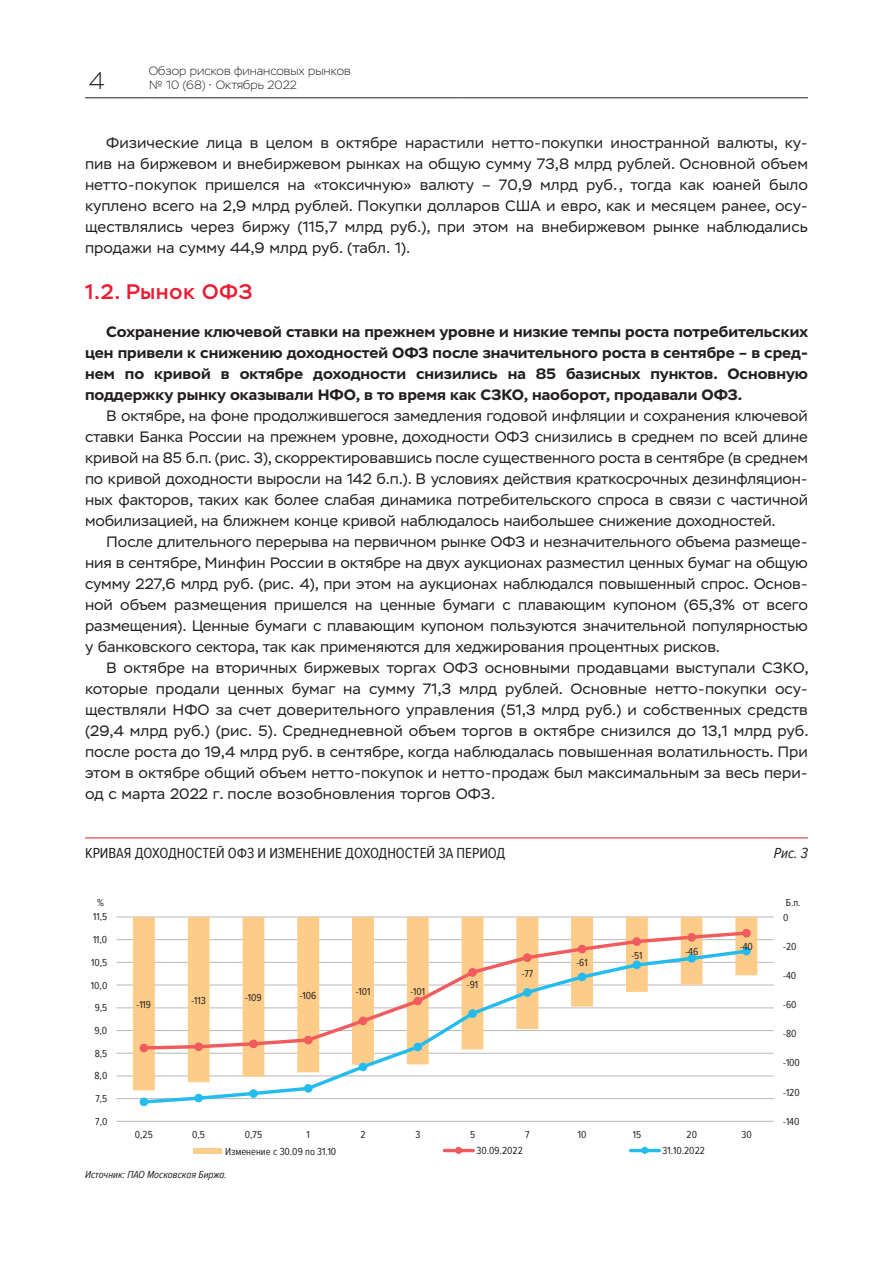
<style>
.page{position:relative;width:893px;height:1263px;background:#fff}
.page>*{position:absolute;margin:0;border:0;box-sizing:border-box;transform-origin:0 0}
.t1{font:200 24px "Stem";color:#231f20}
.t2{font:500 21px "Stem";letter-spacing:.05em;color:#ed1a33}
.t3{font:15px/21px "Stem Text";letter-spacing:-.01em;color:#231f20;text-align:justify}
.t4{font:700 15px/21px "Stem Text";color:#231f20;text-align:justify}
.t5{font:15px "Proxima Nova A Cond";color:#231f20}
.t6{font:italic 15px "Proxima Nova A Cond";color:#231f20}
.t7{font:200 12px/14.4px "Stem";color:#231f20}
.t8{font:10.5px "Proxima Nova A Cond";letter-spacing:-.005em;color:#231f20}
.t9{font:italic 10.5px "Proxima Nova A Cond";color:#231f20}
</style>
<div class="page">
<hr style="left:85px;top:98px;width:64px;height:1px;background:#231f20">
<hr style="left:149px;top:98px;width:310px;height:1px;background:#231f20">
<hr style="left:459px;top:98px;width:349px;height:1px;background:#231f20">
<hr style="left:117px;top:1098px;width:657px;height:1px;background:#b7b8b9">
<hr style="left:117px;top:1076px;width:657px;height:1px;background:#b7b8b9">
<hr style="left:117px;top:1053px;width:657px;height:1px;background:#b7b8b9">
<hr style="left:117px;top:1030px;width:657px;height:1px;background:#b7b8b9">
<hr style="left:117px;top:1007px;width:657px;height:1px;background:#b7b8b9">
<hr style="left:117px;top:985px;width:657px;height:1px;background:#b7b8b9">
<hr style="left:117px;top:962px;width:657px;height:1px;background:#b7b8b9">
<hr style="left:117px;top:939px;width:657px;height:1px;background:#b7b8b9">
<hr style="left:117px;top:917px;width:657px;height:1px;background:#b7b8b9">
<svg style="left:133px;top:917px;width:624px;height:173px"></svg>
<hr style="left:117px;top:1121px;width:657px;height:1px;background:#b7b8b9">
<svg style="left:140px;top:929px;width:610px;height:18px"></svg>
<div style="left:578px;top:945px;width:8px;height:8px;border:1px solid #f05b5d;border-radius:50%"></div>
<div style="left:633px;top:938px;width:8px;height:7px;background:#f05b5d;border-radius:50%"></div>
<div style="left:632px;top:937px;width:9px;height:9px;border:1px solid #f05b5d;border-radius:50%"></div>
<div style="left:688px;top:933px;width:7px;height:8px;background:#f05b5d;border-radius:50%"></div>
<div style="left:687px;top:933px;width:9px;height:9px;border:1px solid #f05b5d;border-radius:50%"></div>
<div style="left:743px;top:929px;width:7px;height:8px;background:#f05b5d;border-radius:50%"></div>
<div style="left:742px;top:929px;width:9px;height:8px;border:1px solid #f05b5d;border-radius:50%"></div>
<svg style="left:140px;top:947px;width:610px;height:158px"></svg>
<div style="left:140px;top:1098px;width:8px;height:7px;background:#24bcee;border-radius:50%"></div>
<div style="left:140px;top:1097px;width:8px;height:9px;border:1px solid #24bcee;border-radius:50%"></div>
<div style="left:195px;top:1094px;width:7px;height:8px;background:#24bcee;border-radius:50%"></div>
<div style="left:194px;top:1094px;width:9px;height:8px;border:1px solid #24bcee;border-radius:50%"></div>
<div style="left:250px;top:1090px;width:7px;height:7px;background:#24bcee;border-radius:50%"></div>
<div style="left:249px;top:1089px;width:9px;height:9px;border:1px solid #24bcee;border-radius:50%"></div>
<div style="left:304px;top:1084px;width:8px;height:8px;background:#24bcee;border-radius:50%"></div>
<div style="left:304px;top:1084px;width:9px;height:9px;border:1px solid #24bcee;border-radius:50%"></div>
<div style="left:359px;top:1063px;width:8px;height:8px;background:#24bcee;border-radius:50%"></div>
<div style="left:359px;top:1062px;width:8px;height:9px;border:1px solid #24bcee;border-radius:50%"></div>
<div style="left:414px;top:1043px;width:7px;height:8px;background:#24bcee;border-radius:50%"></div>
<div style="left:413px;top:1042px;width:9px;height:9px;border:1px solid #24bcee;border-radius:50%"></div>
<div style="left:469px;top:1010px;width:7px;height:7px;background:#24bcee;border-radius:50%"></div>
<div style="left:468px;top:1009px;width:9px;height:9px;border:1px solid #24bcee;border-radius:50%"></div>
<div style="left:524px;top:988px;width:7px;height:8px;background:#24bcee;border-radius:50%"></div>
<div style="left:523px;top:988px;width:9px;height:9px;border:1px solid #24bcee;border-radius:50%"></div>
<div style="left:578px;top:973px;width:8px;height:8px;background:#24bcee;border-radius:50%"></div>
<div style="left:578px;top:972px;width:8px;height:9px;border:1px solid #24bcee;border-radius:50%"></div>
<div style="left:633px;top:961px;width:8px;height:8px;background:#24bcee;border-radius:50%"></div>
<div style="left:632px;top:960px;width:9px;height:9px;border:1px solid #24bcee;border-radius:50%"></div>
<div style="left:688px;top:954px;width:7px;height:8px;background:#24bcee;border-radius:50%"></div>
<div style="left:687px;top:954px;width:9px;height:9px;border:1px solid #24bcee;border-radius:50%"></div>
<div style="left:743px;top:947px;width:7px;height:8px;background:#24bcee;border-radius:50%"></div>
<div style="left:742px;top:947px;width:9px;height:8px;border:1px solid #24bcee;border-radius:50%"></div>
<div style="left:193px;top:1148px;width:29px;height:5px;background:#fdcc88"></div>
<hr style="left:444px;top:1149px;width:29px;height:3px;background:#f05b5d">
<div style="left:455px;top:1147px;width:7px;height:7px;border:1px solid #f05b5d;border-radius:50%"></div>
<hr style="left:631px;top:1149px;width:28px;height:3px;background:#24bcee">
<div style="left:641px;top:1147px;width:7px;height:7px;border:1px solid #24bcee;border-radius:50%"></div>
<hr style="left:85px;top:838px;width:680px;height:1px;background:#ed1a33">
<hr style="left:765px;top:838px;width:43px;height:1px;background:#ed1a33">
<h1 class="t1" style="left:89px;top:67px;width:17px">4</h1>
<p class="t7" style="left:149px;top:64px;width:203px">Обзор рисков финансовых рынков № 10 (68) • Октябрь 2022</p>
<p class="t3" style="left:85px;top:132px;width:724px;text-indent:21px">Физические лица в целом в октябре нарастили нетто-покупки иностранной валюты, ку&shy;пив на биржевом и внебиржевом рынках на общую сумму 73,8 млрд рублей. Основной объем нетто-покупок пришелся на «токсичную» валюту – 70,9 млрд руб., тогда как юаней было куплено всего на 2,9 млрд рублей. Покупки долларов США и евро, как и месяцем ранее, осу&shy;ществлялись через биржу (115,7 млрд руб.), при этом на внебиржевом рынке наблюдались продажи на сумму 44,9 млрд руб. (табл. 1).</p>
<h2 class="t2" style="left:85px;top:279px;width:169px">1.2. Рынок ОФЗ</h2>
<p class="t4" style="left:85px;top:321px;width:724px;text-indent:21px">Сохранение ключевой ставки на прежнем уровне и низкие темпы роста потребительских цен привели к снижению доходностей ОФЗ после значительного роста в сентябре – в сред&shy;нем по кривой в октябре доходности снизились на 85 базисных пунктов. Основную поддержку рынку оказывали НФО, в то время как СЗКО, наоборот, продавали ОФЗ.</p>
<p class="t3" style="left:85px;top:406px;width:724px;text-indent:21px">В октябре, на фоне продолжившегося замедления годовой инфляции и сохранения ключевой ставки Банка России на прежнем уровне, доходности ОФЗ снизились в среднем по всей длине кривой на 85 б.п. (рис. 3), скорректировавшись после существенного роста в сентябре (в среднем по кривой доходности выросли на 142 б.п.). В условиях действия краткосрочных дезинфляцион&shy;ных факторов, таких как более слабая динамика потребительского спроса в связи с частичной мобилизацией, на ближнем конце кривой наблюдалось наибольшее снижение доходностей.</p>
<p class="t3" style="left:85px;top:532px;width:724px;text-indent:21px">После длительного перерыва на первичном рынке ОФЗ и незначительного объема размеще&shy;ния в сентябре, Минфин России в октябре на двух аукционах разместил ценных бумаг на общую сумму 227,6 млрд руб. (рис. 4), при этом на аукционах наблюдался повышенный спрос. Основ&shy;ной объем размещения пришелся на ценные бумаги с плавающим купоном (65,3% от всего размещения). Ценные бумаги с плавающим купоном пользуются значительной популярностью у банковского сектора, так как применяются для хеджирования процентных рисков.</p>
<p class="t3" style="left:85px;top:658px;width:725px;text-indent:21px">В октябре на вторичных биржевых торгах ОФЗ основными продавцами выступали СЗКО, которые продали ценных бумаг на сумму 71,3 млрд рублей. Основные нетто-покупки осу&shy;ществляли НФО за счет доверительного управления (51,3 млрд руб.) и собственных средств (29,4 млрд руб.) (рис. 5). Среднедневной объем торгов в октябре снизился до 13,1 млрд руб. после роста до 19,4 млрд руб. в сентябре, когда наблюдалась повышенная волатильность. При этом в октябре общий объем нетто-покупок и нетто-продаж был максимальным за весь пери&shy;од с марта 2022 г. после возобновления торгов ОФЗ.</p>
<p class="t5" style="left:85px;top:842px;width:422px">КРИВАЯ ДОХОДНОСТЕЙ ОФЗ И ИЗМЕНЕНИЕ ДОХОДНОСТЕЙ ЗА ПЕРИОД</p>
<p class="t6" style="left:774px;top:842px;width:36px">Рис. 3</p>
<p class="t8" style="left:97px;top:895px;width:8px">%</p>
<p class="t8" style="left:786px;top:895px;width:16px">Б.п.</p>
<p class="t8" style="left:93px;top:909px;width:16px">11,5</p>
<p class="t8" style="left:93px;top:932px;width:16px">11,0</p>
<p class="t8" style="left:91px;top:955px;width:18px">10,5</p>
<p class="t8" style="left:91px;top:977px;width:18px">10,0</p>
<p class="t8" style="left:95px;top:1000px;width:14px">9,5</p>
<p class="t8" style="left:94px;top:1023px;width:14px">9,0</p>
<p class="t8" style="left:95px;top:1045px;width:14px">8,5</p>
<p class="t8" style="left:95px;top:1068px;width:14px">8,0</p>
<p class="t8" style="left:95px;top:1091px;width:13px">7,5</p>
<p class="t8" style="left:95px;top:1114px;width:14px">7,0</p>
<p class="t8" style="left:137px;top:997px;width:16px">-119</p>
<p class="t8" style="left:192px;top:993px;width:16px">-113</p>
<p class="t8" style="left:245px;top:990px;width:18px">-109</p>
<p class="t8" style="left:300px;top:988px;width:18px">-106</p>
<p class="t8" style="left:356px;top:984px;width:16px">-101</p>
<p class="t8" style="left:411px;top:984px;width:16px">-101</p>
<p class="t8" style="left:467px;top:976px;width:13px">-91</p>
<p class="t8" style="left:522px;top:966px;width:13px">-77</p>
<p class="t8" style="left:577px;top:955px;width:13px">-61</p>
<p class="t8" style="left:631px;top:947px;width:13px">-51</p>
<p class="t8" style="left:685px;top:944px;width:14px">-46</p>
<p class="t8" style="left:740px;top:939px;width:14px">-40</p>
<p class="t8" style="left:135px;top:1126px;width:20px">0,25</p>
<p class="t8" style="left:192px;top:1126px;width:14px">0,5</p>
<p class="t8" style="left:245px;top:1126px;width:19px">0,75</p>
<p class="t8" style="left:307px;top:1126px;width:5px">1</p>
<p class="t8" style="left:360px;top:1126px;width:7px">2</p>
<p class="t8" style="left:415px;top:1126px;width:6px">3</p>
<p class="t8" style="left:470px;top:1126px;width:7px">5</p>
<p class="t8" style="left:525px;top:1126px;width:6px">7</p>
<p class="t8" style="left:578px;top:1126px;width:10px">10</p>
<p class="t8" style="left:633px;top:1126px;width:10px">15</p>
<p class="t8" style="left:686px;top:1126px;width:12px">20</p>
<p class="t8" style="left:741px;top:1126px;width:12px">30</p>
<p class="t8" style="left:225px;top:1144px;width:113px">Изменение c 30.09 по 31.10</p>
<p class="t8" style="left:476px;top:1143px;width:48px">30.09.2022</p>
<p class="t8" style="left:662px;top:1143px;width:44px">31.10.2022</p>
<p class="t9" style="left:85px;top:1167px;width:143px">Источник: ПАО Московская Биржа.</p>
<p class="t8" style="left:783px;top:909px;width:7px">0</p>
<p class="t8" style="left:783px;top:938px;width:15px">-20</p>
<p class="t8" style="left:783px;top:968px;width:15px">-40</p>
<p class="t8" style="left:783px;top:997px;width:15px">-60</p>
<p class="t8" style="left:783px;top:1026px;width:15px">-80</p>
<p class="t8" style="left:783px;top:1055px;width:18px">-100</p>
<p class="t8" style="left:783px;top:1084px;width:18px">-120</p>
<p class="t8" style="left:783px;top:1113px;width:18px">-140</p>
</div>
